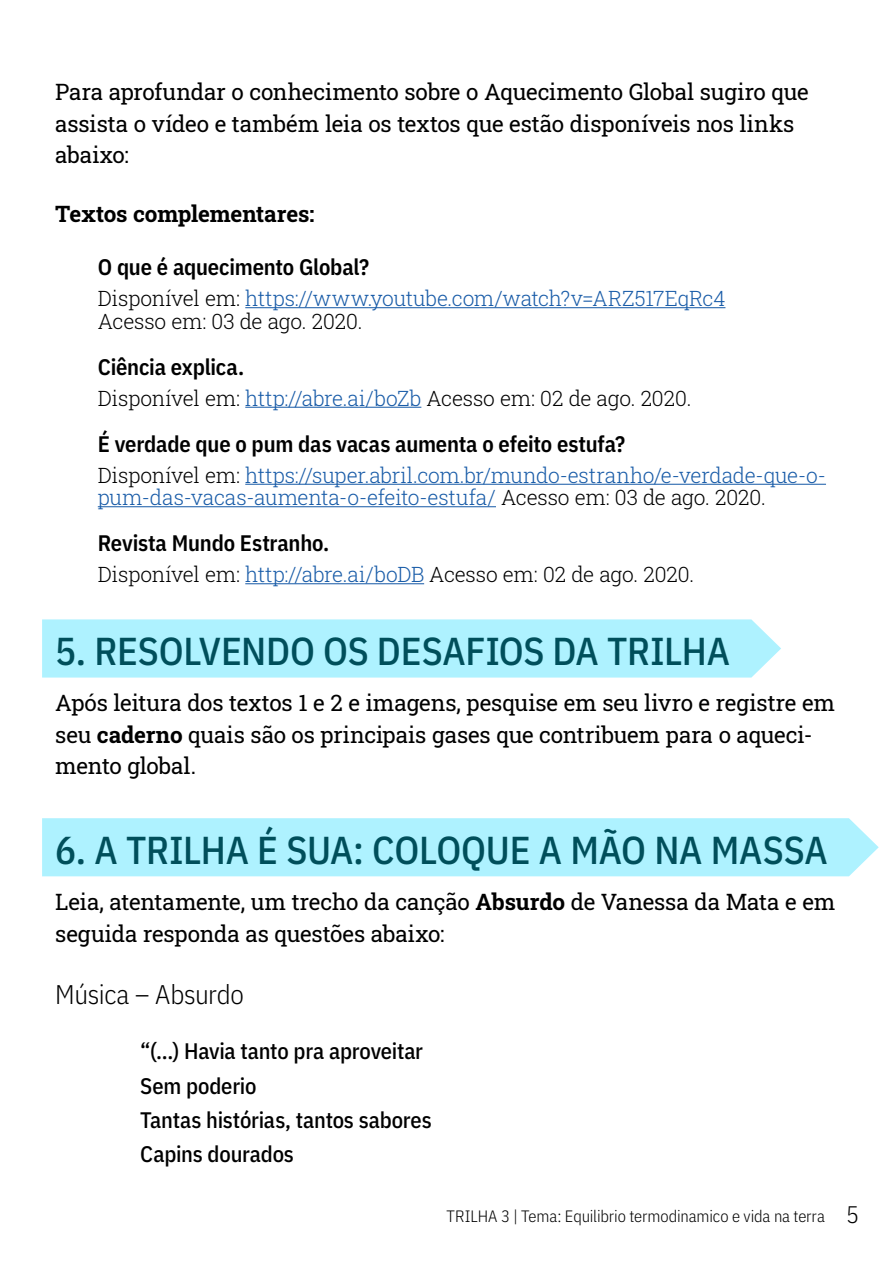
<style>
.page{position:relative;width:893px;height:1263px;background:#fff}
.page>*{position:absolute;margin:0;border:0;box-sizing:border-box;transform-origin:0 0}
.Etapa{font:500 39px "IBM Plex Sans Cond";letter-spacing:-.005em;color:#004f5b}
.Texto_1{font:300 27px "IBM Plex Sans Cond";letter-spacing:-.015em;color:#000}
.Texto_normal{font:22.5px/31.5px "Roboto Slab";letter-spacing:-.005em;color:#000}
.Complementar_2{font:600 22.5px "IBM Plex Sans Cond";letter-spacing:-.01em;color:#000}
.Texto___Retirado{font:500 22.5px "IBM Plex Sans Cond";letter-spacing:-.01em;color:#000}
.Texto_normal-2{font:700 22.5px "Roboto Slab";letter-spacing:-.005em;color:#000}
.Complementar{font:300 21px/22.5px "Roboto Slab";letter-spacing:-.01em;color:#195ca8}
.Complementar-2{font:300 21px "Roboto Slab";letter-spacing:-.01em;color:#000}
.t1{font:300 16.5px "IBM Plex Sans Cond";letter-spacing:-.005em;color:#000}
.s1{color:#000}
.s2{color:#195ca8}
.s3{font-weight:700}
.s4{font-size:24px}
</style>
<div class="page">
<hr style="left:245px;top:307px;width:480px;height:1px;background:#195ca8">
<hr style="left:245px;top:407px;width:176px;height:1px;background:#195ca8">
<hr style="left:245px;top:484px;width:581px;height:1px;background:#195ca8">
<hr style="left:98px;top:506px;width:398px;height:1px;background:#195ca8">
<hr style="left:245px;top:583px;width:179px;height:1px;background:#195ca8">
<div style="left:42px;top:619px;width:739px;height:58px;background:#aef2ff"></div>
<div style="left:42px;top:818px;width:837px;height:58px;background:#aef2ff"></div>
<p class="Texto_normal" style="left:55px;top:76px;width:755px">Para aprofundar o conhecimento sobre o Aquecimento Global sugiro que assista o vídeo e também leia os textos que estão disponíveis nos links abaixo:</p>
<p class="Texto_normal-2" style="left:55px;top:199px;width:261px">Textos complementares:</p>
<p class="Complementar_2" style="left:98px;top:249px;width:273px">O que é aquecimento Global?</p>
<p class="Complementar" style="left:98px;top:287px;width:629px"><span class="s1">Disponível em:</span> https://www.youtube.com/watch?v=ARZ517EqRc4<br><span class="s1">Acesso em: 03 de ago. 2020.</span></p>
<p class="Complementar_2" style="left:98px;top:349px;width:148px">Ciência explica.</p>
<p class="Complementar-2" style="left:98px;top:384px;width:595px">Disponível em: <span class="s2">http://abre.ai/boZb</span> Acesso em: 02 de ago. 2020.</p>
<p class="Complementar_2" style="left:98px;top:426px;width:529px">É verdade que o pum das vacas aumenta o efeito estufa?</p>
<p class="Complementar" style="left:98px;top:463px;width:730px"><span class="s1">Disponível em:</span> https://super.abril.com.br/mundo-estranho/e-verdade-que-o&shy;pum-das-vacas-aumenta-o-efeito-estufa/ <span class="s1">Acesso em: 03 de ago. 2020.</span></p>
<p class="Complementar_2" style="left:98px;top:525px;width:233px">Revista Mundo Estranho.</p>
<p class="Complementar-2" style="left:98px;top:560px;width:598px">Disponível em: <span class="s2">http://abre.ai/boDB</span> Acesso em: 02 de ago. 2020.</p>
<p class="Etapa" style="left:55px;top:620px;width:676px">5. RESOLVENDO OS DESAFIOS DA TRILHA</p>
<p class="Texto_normal" style="left:55px;top:687px;width:781px">Após leitura dos textos 1 e 2 e imagens, pesquise em seu livro e registre em seu <span class="s3">caderno</span> quais são os principais gases que contribuem para o aqueci&shy;mento global.</p>
<p class="Etapa" style="left:55px;top:819px;width:774px">6. A TRILHA É SUA: COLOQUE A MÃO NA MASSA</p>
<p class="Texto_normal" style="left:55px;top:885px;width:782px">Leia, atentamente, um trecho da canção <span class="s3">Absurdo</span> de Vanessa da Mata e em seguida responda as questões abaixo:</p>
<p class="Texto_1" style="left:55px;top:974px;width:190px">Música – Absurdo</p>
<p class="Texto___Retirado" style="left:140px;top:1034px;width:284px">“(...) Havia tanto pra aproveitar</p>
<p class="Texto___Retirado" style="left:140px;top:1068px;width:118px">Sem poderio</p>
<p class="Texto___Retirado" style="left:140px;top:1102px;width:293px">Tantas histórias, tantos sabores</p>
<p class="Texto___Retirado" style="left:140px;top:1136px;width:155px">Capins dourados</p>
<p class="t1" style="left:447px;top:1203px;width:414px">TRILHA 3 | Tema: Equilibrio termodinamico e vida na terra <span class="s4">5</span></p>
</div>
